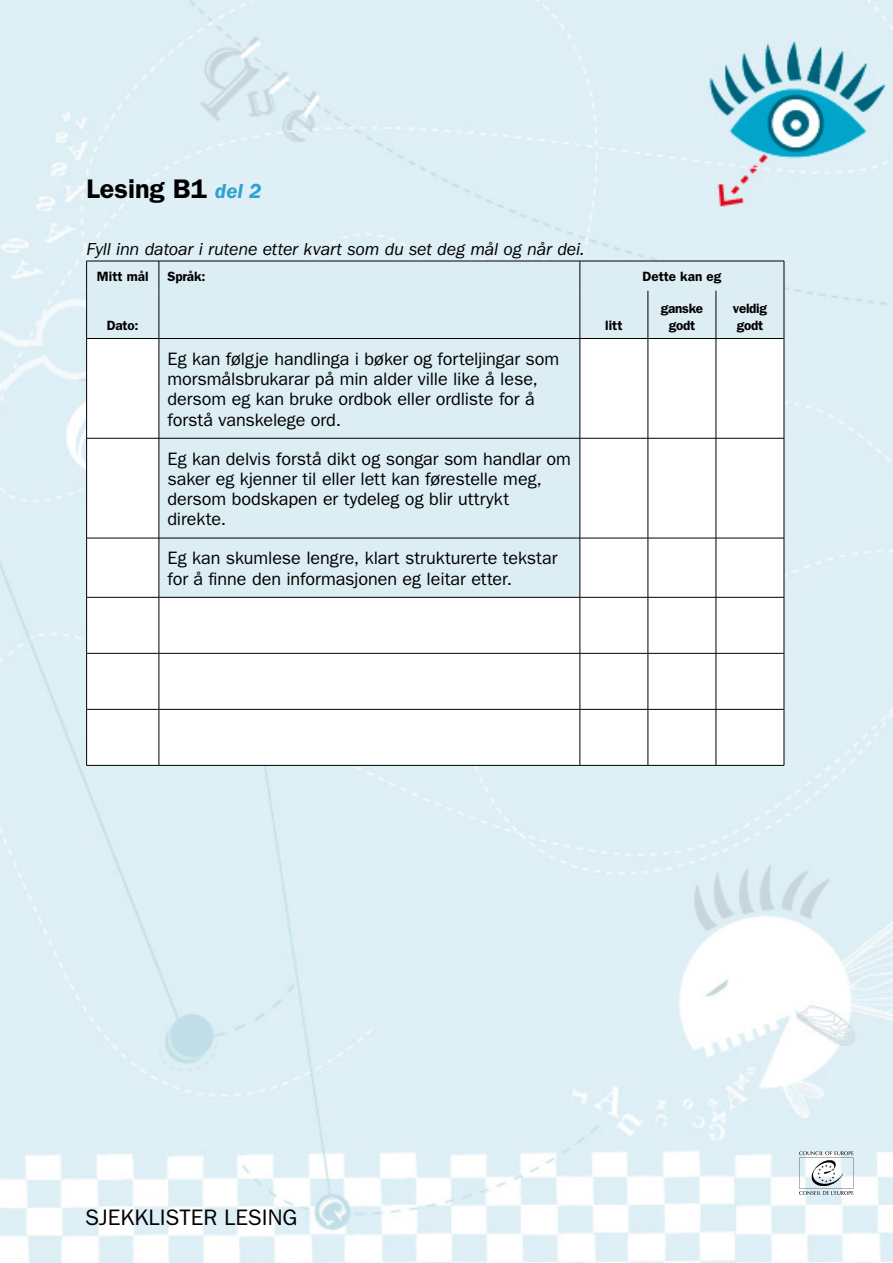
<style>
.page{position:relative;width:893px;height:1263px;background:#fff}
.page>*{position:absolute;margin:0;border:0;box-sizing:border-box;transform-origin:0 0}
.Overskrift_1{font:600 27px "Franklin Gothic";color:#000}
.t1{font:22.5px "Franklin Gothic";color:#000}
.Sjekklistebrød{font:18px/20.2px "Franklin Gothic";letter-spacing:-.005em;color:#000}
.Ingress{font:italic 18px "Franklin Gothic";letter-spacing:-.01em;color:#000}
.Overskrift_1-2{font:600 13.5px "Franklin Gothic";letter-spacing:-.015em;color:#000}
.s1{font-style:italic;font-size:21px;color:#2da3cc}
</style>
<div class="page">
<img style="left:0;top:0;width:893px;height:1263px">
<svg style="left:799px;top:1151px;width:54px;height:44px"></svg>
<div style="left:87px;top:262px;width:697px;height:76px;background:#dcedf4"></div>
<svg style="left:87px;top:339px;width:697px;height:426px"></svg>
<div style="left:160px;top:339px;width:420px;height:258px;background:#dcedf4"></div>
<hr style="left:86px;top:261px;width:73px;height:1px;background:#000">
<hr style="left:86px;top:261px;width:1px;height:30px;background:#000">
<hr style="left:159px;top:261px;width:421px;height:1px;background:#000">
<hr style="left:159px;top:261px;width:1px;height:30px;background:#000">
<hr style="left:580px;top:261px;width:68px;height:1px;background:#000">
<hr style="left:580px;top:261px;width:1px;height:30px;background:#000">
<hr style="left:648px;top:261px;width:68px;height:1px;background:#000">
<hr style="left:716px;top:261px;width:68px;height:1px;background:#000">
<hr style="left:784px;top:261px;width:1px;height:30px;background:#000">
<hr style="left:86px;top:291px;width:1px;height:47px;background:#000">
<hr style="left:648px;top:291px;width:1px;height:47px;background:#000">
<hr style="left:716px;top:291px;width:1px;height:47px;background:#000">
<hr style="left:784px;top:291px;width:1px;height:47px;background:#000">
<hr style="left:86px;top:338px;width:73px;height:1px;background:#000">
<hr style="left:86px;top:339px;width:1px;height:99px;background:#000">
<hr style="left:159px;top:338px;width:421px;height:1px;background:#000">
<hr style="left:159px;top:339px;width:1px;height:99px;background:#000">
<hr style="left:580px;top:338px;width:68px;height:1px;background:#000">
<hr style="left:580px;top:339px;width:1px;height:99px;background:#000">
<hr style="left:648px;top:338px;width:68px;height:1px;background:#000">
<hr style="left:648px;top:339px;width:1px;height:99px;background:#000">
<hr style="left:716px;top:338px;width:68px;height:1px;background:#000">
<hr style="left:716px;top:339px;width:1px;height:99px;background:#000">
<hr style="left:784px;top:339px;width:1px;height:99px;background:#000">
<hr style="left:86px;top:438px;width:73px;height:1px;background:#000">
<hr style="left:86px;top:438px;width:1px;height:100px;background:#000">
<hr style="left:159px;top:438px;width:421px;height:1px;background:#000">
<hr style="left:159px;top:438px;width:1px;height:100px;background:#000">
<hr style="left:580px;top:438px;width:68px;height:1px;background:#000">
<hr style="left:580px;top:438px;width:1px;height:100px;background:#000">
<hr style="left:648px;top:438px;width:68px;height:1px;background:#000">
<hr style="left:648px;top:438px;width:1px;height:100px;background:#000">
<hr style="left:716px;top:438px;width:68px;height:1px;background:#000">
<hr style="left:716px;top:438px;width:1px;height:100px;background:#000">
<hr style="left:784px;top:438px;width:1px;height:100px;background:#000">
<hr style="left:86px;top:538px;width:73px;height:1px;background:#000">
<hr style="left:86px;top:538px;width:1px;height:59px;background:#000">
<hr style="left:159px;top:538px;width:421px;height:1px;background:#000">
<hr style="left:159px;top:538px;width:1px;height:59px;background:#000">
<hr style="left:580px;top:538px;width:68px;height:1px;background:#000">
<hr style="left:580px;top:538px;width:1px;height:59px;background:#000">
<hr style="left:648px;top:538px;width:68px;height:1px;background:#000">
<hr style="left:648px;top:538px;width:1px;height:59px;background:#000">
<hr style="left:716px;top:538px;width:68px;height:1px;background:#000">
<hr style="left:716px;top:538px;width:1px;height:59px;background:#000">
<hr style="left:784px;top:538px;width:1px;height:59px;background:#000">
<hr style="left:86px;top:597px;width:73px;height:1px;background:#000">
<hr style="left:86px;top:597px;width:1px;height:56px;background:#000">
<hr style="left:159px;top:597px;width:421px;height:1px;background:#000">
<hr style="left:159px;top:597px;width:1px;height:56px;background:#000">
<hr style="left:580px;top:597px;width:68px;height:1px;background:#000">
<hr style="left:580px;top:597px;width:1px;height:56px;background:#000">
<hr style="left:648px;top:597px;width:68px;height:1px;background:#000">
<hr style="left:648px;top:597px;width:1px;height:56px;background:#000">
<hr style="left:716px;top:597px;width:68px;height:1px;background:#000">
<hr style="left:716px;top:597px;width:1px;height:56px;background:#000">
<hr style="left:784px;top:597px;width:1px;height:56px;background:#000">
<hr style="left:86px;top:653px;width:73px;height:1px;background:#000">
<hr style="left:86px;top:653px;width:1px;height:56px;background:#000">
<hr style="left:159px;top:653px;width:421px;height:1px;background:#000">
<hr style="left:159px;top:653px;width:1px;height:56px;background:#000">
<hr style="left:580px;top:653px;width:68px;height:1px;background:#000">
<hr style="left:580px;top:653px;width:1px;height:56px;background:#000">
<hr style="left:648px;top:653px;width:68px;height:1px;background:#000">
<hr style="left:648px;top:653px;width:1px;height:56px;background:#000">
<hr style="left:716px;top:653px;width:68px;height:1px;background:#000">
<hr style="left:716px;top:653px;width:1px;height:56px;background:#000">
<hr style="left:784px;top:653px;width:1px;height:56px;background:#000">
<hr style="left:86px;top:709px;width:73px;height:1px;background:#000">
<hr style="left:86px;top:709px;width:1px;height:56px;background:#000">
<hr style="left:159px;top:709px;width:421px;height:1px;background:#000">
<hr style="left:159px;top:709px;width:1px;height:56px;background:#000">
<hr style="left:580px;top:709px;width:68px;height:1px;background:#000">
<hr style="left:580px;top:709px;width:1px;height:56px;background:#000">
<hr style="left:648px;top:709px;width:68px;height:1px;background:#000">
<hr style="left:648px;top:709px;width:1px;height:56px;background:#000">
<hr style="left:716px;top:709px;width:68px;height:1px;background:#000">
<hr style="left:716px;top:709px;width:1px;height:56px;background:#000">
<hr style="left:784px;top:709px;width:1px;height:56px;background:#000">
<hr style="left:86px;top:765px;width:73px;height:1px;background:#000">
<hr style="left:159px;top:765px;width:421px;height:1px;background:#000">
<hr style="left:580px;top:765px;width:68px;height:1px;background:#000">
<hr style="left:648px;top:765px;width:68px;height:1px;background:#000">
<hr style="left:716px;top:765px;width:68px;height:1px;background:#000">
<hr style="left:159px;top:291px;width:1px;height:47px;background:#000">
<hr style="left:580px;top:291px;width:1px;height:47px;background:#000">
<p class="Overskrift_1" style="left:86px;top:172px;width:176px">Lesing B1 <span class="s1">del 2</span></p>
<p class="Ingress" style="left:86px;top:239px;width:500px">Fyll inn datoar i rutene etter kvart som du set deg mål og når dei.</p>
<p class="Overskrift_1-2" style="left:97px;top:268px;width:53px">Mitt mål</p>
<p class="Overskrift_1-2" style="left:167px;top:268px;width:40px">Språk:</p>
<p class="Overskrift_1-2" style="left:642px;top:268px;width:80px">Dette kan eg</p>
<p class="Overskrift_1-2" style="left:107px;top:317px;width:33px">Dato:</p>
<p class="Overskrift_1-2" style="left:605px;top:317px;width:19px">litt</p>
<p class="Overskrift_1-2" style="left:661px;top:301px;width:44px">ganske</p>
<p class="Overskrift_1-2" style="left:669px;top:317px;width:28px">godt</p>
<p class="Sjekklistebrød" style="left:167px;top:349px;width:393px">Eg kan følgje handlinga i bøker og forteljingar som morsmålsbrukarar på min alder ville like å lese, dersom eg kan bruke ordbok eller ordliste for å forstå vanskelege ord.</p>
<p class="Sjekklistebrød" style="left:167px;top:448px;width:405px">Eg kan delvis forstå dikt og songar som handlar om saker eg kjenner til eller lett kan førestelle meg, dersom bodskapen er tydeleg og blir uttrykt direkte.</p>
<p class="Sjekklistebrød" style="left:167px;top:548px;width:392px">Eg kan skumlese lengre, klart strukturerte tekstar for å finne den informasjonen eg leitar etter.</p>
<p class="Overskrift_1-2" style="left:733px;top:301px;width:36px">veldig</p>
<p class="Overskrift_1-2" style="left:737px;top:317px;width:28px">godt</p>
<p class="t1" style="left:85px;top:1204px;width:214px">SJEKKLISTER LESING</p>
</div>
